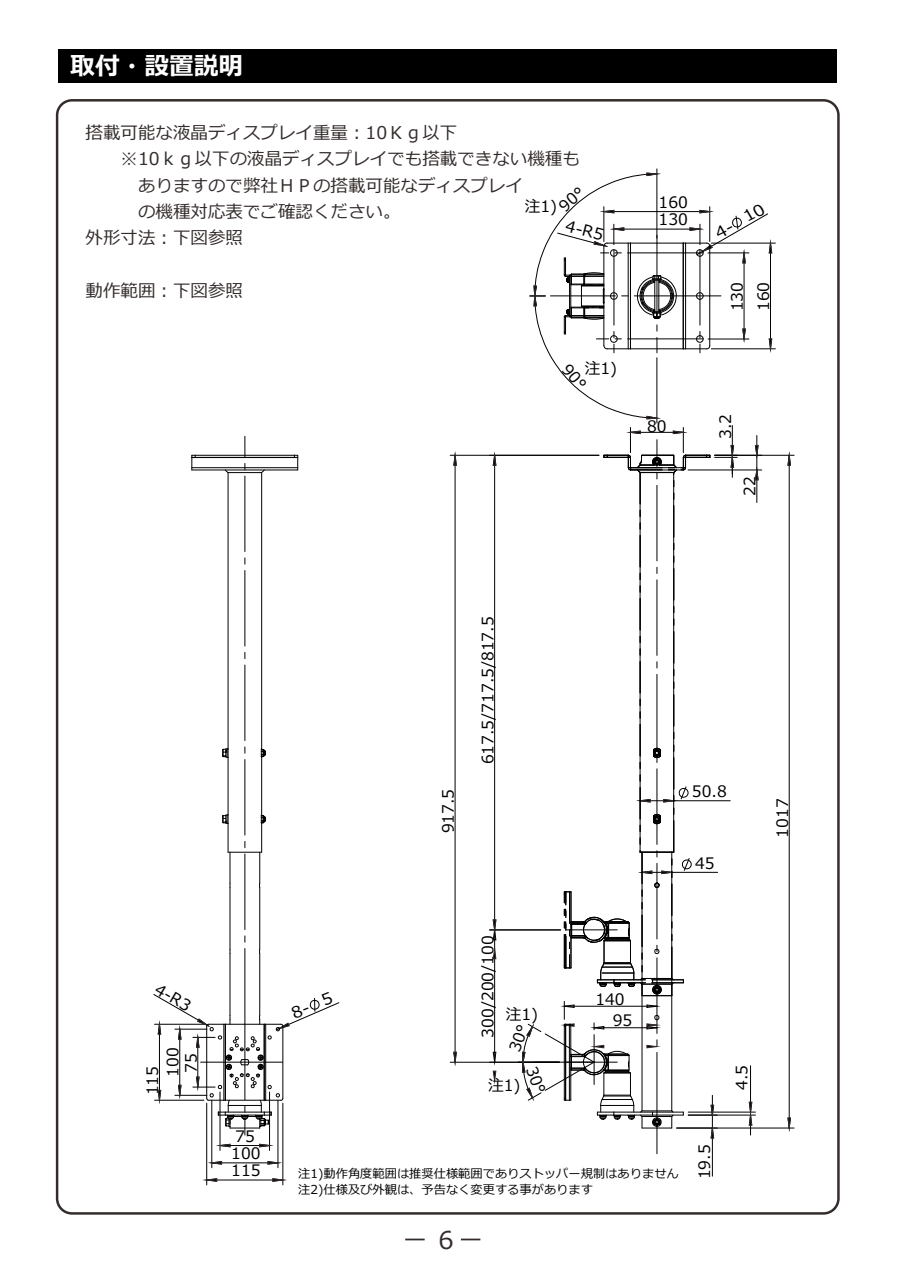
<style>
.page{position:relative;width:903px;height:1275px;background:#fff}
.page>*{position:absolute;margin:0;border:0;box-sizing:border-box;transform-origin:0 0}
.t1{font:700 24.68px "Meiryo";color:#fefefe}
.t2{font:24.5px "Meiryo";color:#332c2b}
.t3{font:17.5px "Meiryo";color:#332c2b}
.t4{font:15.75px/17.3px "Meiryo";color:#000}
.t5{font:15.75px "Meiryo";color:#000;scale:1.12 1}
.t6{font:12.25px/15.8px "Meiryo";color:#000}
</style>
<div class="page">
<div style="left:58px;top:50px;width:779px;height:33px;background:#000"></div>
<svg style="left:461px;top:1239px;width:19px;height:1px"></svg>
<svg style="left:405px;top:1239px;width:20px;height:1px"></svg>
<hr style="left:715px;top:455px;width:79px;height:1px;background:#000">
<hr style="left:677px;top:1128px;width:117px;height:1px;background:#000">
<hr style="left:712px;top:1128px;width:1px;height:48px;background:#000">
<hr style="left:656px;top:169px;width:1px;height:69px;background:#000">
<hr style="left:450px;top:455px;width:149px;height:1px;background:#000">
<hr style="left:450px;top:1062px;width:109px;height:1px;background:#000">
<hr style="left:711px;top:348px;width:64px;height:1px;background:#000">
<hr style="left:711px;top:243px;width:64px;height:1px;background:#000">
<hr style="left:269px;top:1092px;width:1px;height:58px;background:#000">
<hr style="left:220px;top:1092px;width:1px;height:58px;background:#000">
<hr style="left:278px;top:1100px;width:1px;height:68px;background:#000">
<hr style="left:211px;top:1100px;width:1px;height:68px;background:#000">
<hr style="left:283px;top:1103px;width:1px;height:82px;background:#000">
<hr style="left:206px;top:1103px;width:1px;height:82px;background:#000">
<svg style="left:453px;top:455px;width:40px;height:608px"></svg>
<svg style="left:493px;top:295px;width:240px;height:790px"></svg>
<svg style="left:219px;top:1144px;width:51px;height:3px"></svg>
<svg style="left:211px;top:1161px;width:67px;height:4px"></svg>
<svg style="left:206px;top:1178px;width:77px;height:4px"></svg>
<svg style="left:153px;top:436px;width:186px;height:699px"></svg>
<svg style="left:530px;top:173px;width:242px;height:246px"></svg>
<svg style="left:509px;top:427px;width:282px;height:727px"></svg>
<h1 class="t1" style="left:70px;top:53px;width:174px">取付・設置説明</h1>
<p class="t3" style="left:86px;top:124px;width:373px">搭載可能な液晶ディスプレイ重量：10Ｋｇ以下</p>
<p class="t3" style="left:121px;top:150px;width:461px">※10ｋｇ以下の液晶ディスプレイでも搭載できない機種も</p>
<p class="t3" style="left:138px;top:176px;width:387px">ありますので弊社ＨＰの搭載可能なディスプレイ</p>
<p class="t3" style="left:138px;top:202px;width:264px">の機種対応表でご確認ください。</p>
<p class="t3" style="left:86px;top:229px;width:159px">外形⼨法：下図参照</p>
<p class="t3" style="left:86px;top:281px;width:159px">動作範囲：下図参照</p>
<p class="t4" style="left:525px;top:197px;width:34px">注1)</p>
<p class="t4" style="left:568px;top:217px;width:40px;rotate:15deg">4-R5</p>
<p class="t4" style="left:585px;top:359px;width:34px">注1)</p>
<p class="t4" style="left:659px;top:193px;width:31px">160</p>
<p class="t4" style="left:659px;top:211px;width:31px">130</p>
<p class="t5" style="left:712px;top:226px;width:50px;rotate:-27deg">4- 10</p>
<p class="t4" style="left:728px;top:311px;width:31px;rotate:-90deg">130</p>
<p class="t4" style="left:755px;top:311px;width:31px;rotate:-90deg">160</p>
<p class="t4" style="left:647px;top:417px;width:21px">80</p>
<p class="t4" style="left:716px;top:439px;width:27px;rotate:-90deg">3.2</p>
<p class="t4" style="left:741px;top:496px;width:21px;rotate:-90deg">22</p>
<p class="t4" style="left:161px;top:980px;width:40px;rotate:30deg">4-R3</p>
<p class="t4" style="left:144px;top:1095px;width:31px;rotate:-90deg">115</p>
<p class="t4" style="left:164px;top:1076px;width:31px;rotate:-90deg">100</p>
<p class="t4" style="left:182px;top:1073px;width:21px;rotate:-90deg">75</p>
<p class="t4" style="left:439px;top:833px;width:46px;rotate:-90deg">917.5</p>
<p class="t4" style="left:479px;top:764px;width:150px;rotate:-90deg">617.5/717.5/817.5</p>
<p class="t4" style="left:479px;top:1038px;width:104px;rotate:-90deg">300/200/100</p>
<p class="t4" style="left:506px;top:1005px;width:34px">注1)</p>
<p class="t4" style="left:488px;top:1076px;width:34px">注1)</p>
<p class="t4" style="left:595px;top:990px;width:31px">140</p>
<p class="t4" style="left:613px;top:1012px;width:21px">95</p>
<p class="t4" style="left:692px;top:782px;width:36px">50.8</p>
<p class="t4" style="left:695px;top:854px;width:21px">45</p>
<p class="t4" style="left:773px;top:838px;width:41px;rotate:-90deg">1017</p>
<p class="t4" style="left:733px;top:1090px;width:27px;rotate:-90deg">4.5</p>
<p class="t4" style="left:231px;top:1127px;width:31px">75<br>100<br>115</p>
<p class="t6" style="left:298px;top:1165px;width:382px">注1)動作⾓度範囲は推奨仕様範囲でありストッパー規制はありません注2)仕様及び外観は、予告なく変更する事があります</p>
<h2 class="t2" style="left:439px;top:1227px;width:17px">6</h2>
<p class="t4" style="left:695px;top:1179px;width:36px;rotate:-90deg">19.5</p>
</div>
